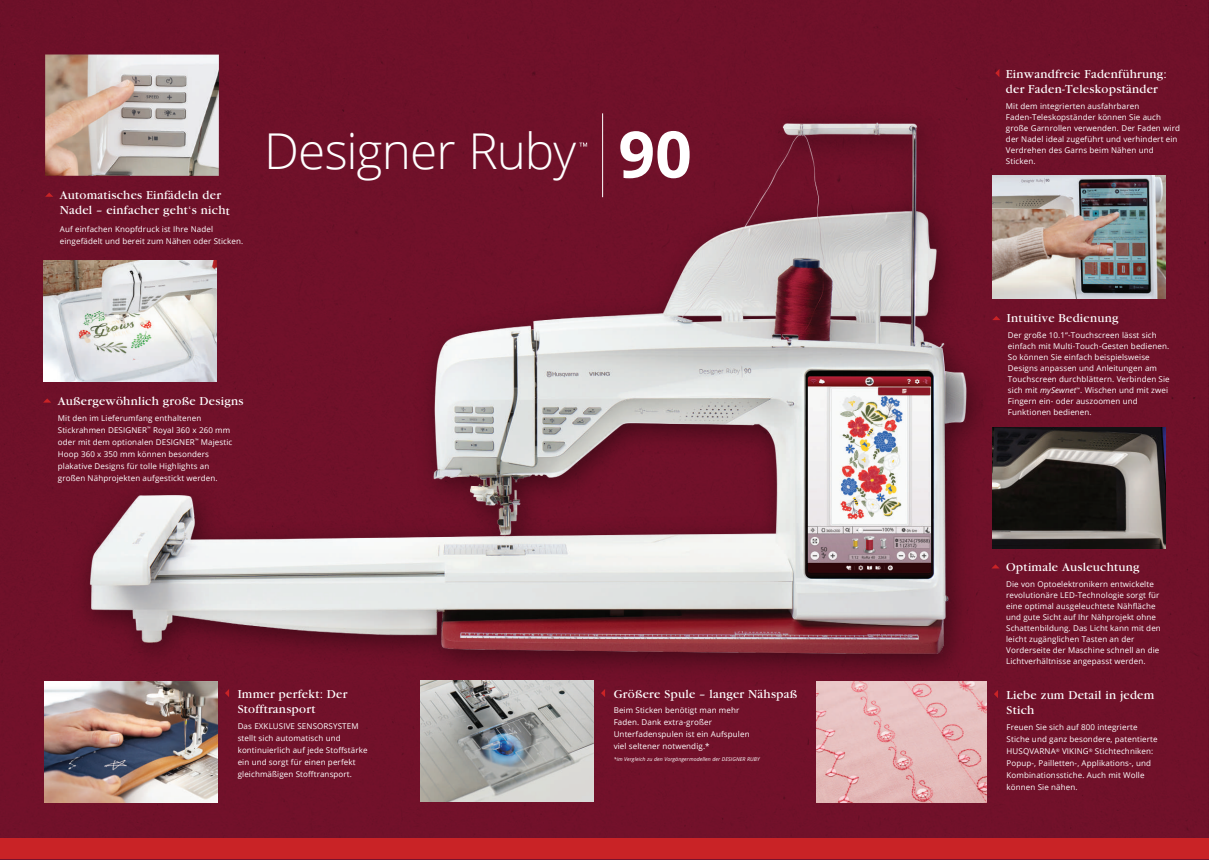
<style>
.page{position:relative;width:1209px;height:860px;background:#fff}
.page>*{position:absolute;margin:0;border:0;box-sizing:border-box;transform-origin:0 0}
.t1{font:300 49.4px "Open Sans";letter-spacing:-.02em;color:#fff}
.t2{font:12.8px/15.3px "Garamond";letter-spacing:.02em;color:#fff}
.t3{font:8px/11px "Open Sans";letter-spacing:.015em;color:#fff}
.t4{font:italic 5.2px "Open Sans";letter-spacing:.015em;color:#fff}
.s1{font-weight:700;font-size:64.4px}
.s2{font-style:italic}
</style>
<div class="page">
<div style="left:0;top:0;width:1209px;height:838px;background:#701129"></div>
<img style="left:60px;top:66px;width:932px;height:699px">
<div style="left:0;top:838px;width:1209px;height:21px;background:#c92326"></div>
<img style="left:45px;top:54px;width:174px;height:122px">
<svg style="left:45px;top:193px;width:8px;height:4px"></svg>
<svg style="left:994px;top:690px;width:4px;height:8px"></svg>
<img style="left:817px;top:681px;width:169px;height:122px">
<svg style="left:225px;top:689px;width:4px;height:8px"></svg>
<svg style="left:601px;top:689px;width:4px;height:8px"></svg>
<img style="left:420px;top:680px;width:174px;height:122px">
<svg style="left:43px;top:398px;width:8px;height:5px"></svg>
<img style="left:43px;top:260px;width:174px;height:122px">
<svg style="left:992px;top:316px;width:8px;height:4px"></svg>
<svg style="left:995px;top:69px;width:4px;height:8px"></svg>
<hr style="left:602px;top:113px;width:1px;height:84px;background:#fff">
<svg style="left:579px;top:143px;width:8px;height:4px"></svg>
<svg style="left:991px;top:564px;width:8px;height:4px"></svg>
<img style="left:992px;top:427px;width:174px;height:122px">
<img style="left:992px;top:175px;width:174px;height:124px">
<img style="left:44px;top:681px;width:174px;height:122px">
<img style="left:1208px;top:3px;width:1px;height:830px">
<h2 class="t2" style="left:60px;top:188px;width:172px">Automatisches Einfädeln der<br>Nadel – einfacher geht‘s nicht</h2>
<p class="t3" style="left:60px;top:222px;width:185px;line-height:12px">Auf einfachen Knopfdruck ist Ihre Nadel eingefädelt und bereit zum Nähen oder Sticken.</p>
<h1 class="t1" style="left:264px;top:118px;width:429px">Designer Ruby <span class="s1">90</span></h1>
<h2 class="t2" style="left:58px;top:393px;width:187px">Außergewöhnlich große Designs</h2>
<p class="t3" style="left:58px;top:412px;width:176px;line-height:12px">Mit den im Lieferumfang enthaltenen Stickrahmen DESIGNER<sup>™</sup> Royal 360 x 260 mm oder mit dem optionalen DESIGNER<sup>™</sup> Majestic Hoop 360 x 350 mm können besonders plakative Designs für tolle Highlights an großen Nähprojekten aufgestickt werden.</p>
<h2 class="t2" style="left:238px;top:686px;width:111px">Immer perfekt: Der<br>Stofftransport</h2>
<p class="t3" style="left:238px;top:720px;width:131px;line-height:12px">Das EXKLUSIVE SENSORSYSTEM stellt sich automatisch und kontinuierlich auf jede Stoffstärke ein und sorgt für einen perfekt gleichmäßigen Stofftransport.</p>
<h2 class="t2" style="left:613px;top:686px;width:185px">Größere Spule – langer Nähspaß</h2>
<p class="t3" style="left:613px;top:704px;width:137px;line-height:12px">Beim Sticken benötigt man mehr<br>Faden. Dank extra-großer<br>Unterfadenspulen ist ein Aufspulen viel seltener notwendig.*</p>
<p class="t4" style="left:613px;top:756px;width:147px">*im Vergleich zu den Vorgängermodellen der DESIGNER RUBY</p>
<h2 class="t2" style="left:1006px;top:66px;width:162px">Einwandfreie Fadenführung: der Faden-Teleskopständer</h2>
<p class="t3" style="left:1006px;top:100px;width:175px">Mit dem integrierten ausfahrbaren Faden-Teleskopständer können Sie auch große Garnrollen verwenden. Der Faden wird der Nadel ideal zugeführt und verhindert ein Verdrehen des Garns beim Nähen und Sticken.</p>
<h2 class="t2" style="left:1007px;top:311px;width:113px">Intuitive Bedienung</h2>
<p class="t3" style="left:1008px;top:330px;width:163px">Der große 10.1“-Touchscreen lässt sich einfach mit Multi-Touch-Gesten bedienen.<br>So können Sie einfach beispielsweise Designs anpassen und Anleitungen am Touchscreen durchblättern. Verbinden Sie sich mit <span class="s2">mySewnet</span><sup>™</sup>. Wischen und mit zwei Fingern ein- oder auszoomen und Funktionen bedienen.</p>
<h2 class="t2" style="left:1006px;top:559px;width:135px">Optimale Ausleuchtung</h2>
<p class="t3" style="left:1006px;top:578px;width:156px">Die von Optoelektronikern entwickelte revolutionäre LED-Technologie sorgt für eine optimal ausgeleuchtete Nähfläche und gute Sicht auf Ihr Nähprojekt ohne Schattenbildung. Das Licht kann mit den leicht zugänglichen Tasten an der Vorderseite der Maschine schnell an die Lichtverhältnisse angepasst werden.</p>
<h2 class="t2" style="left:1006px;top:687px;width:149px">Liebe zum Detail in jedem<br>Stich</h2>
<p class="t3" style="left:1006px;top:721px;width:152px;line-height:12px">Freuen Sie sich auf 800 integrierte Stiche und ganz besondere, patentierte HUSQVARNA<sup>®</sup> VIKING<sup>®</sup> Stichtechniken:<br>Popup-, Pailletten-, Applikations-, und Kombinationsstiche. Auch mit Wolle können Sie nähen.</p>
</div>
